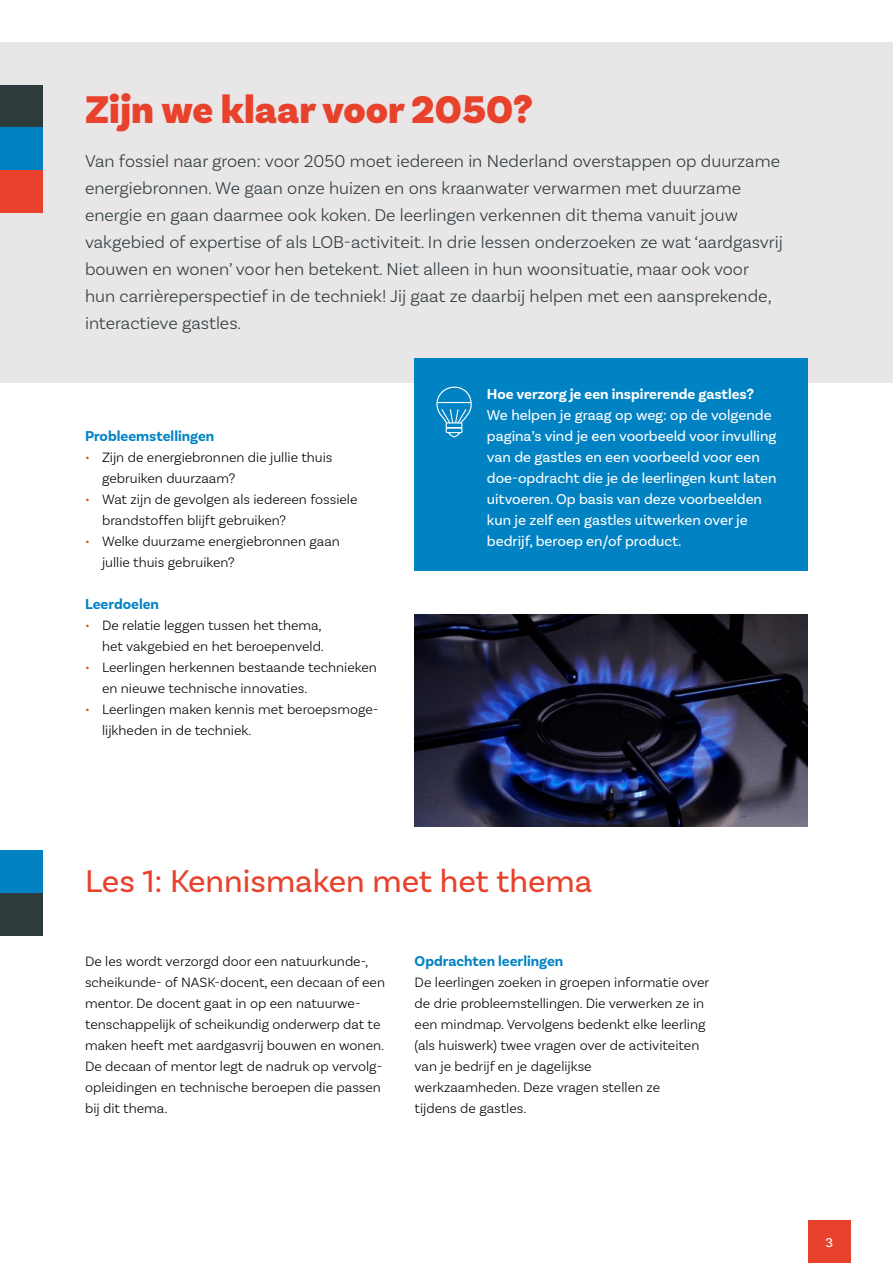
<style>
.page{position:relative;width:893px;height:1263px;background:#fff}
.page>*{position:absolute;margin:0;border:0;box-sizing:border-box;transform-origin:0 0}
.t1{font:900 40.5px "Basic Sans";color:#e8412c}
.t2{font:33px "Basic Sans";color:#e8412c}
.t3{font:300 18px/27px "Basic Sans";color:#2d3b3d}
.t4{font:15px/21px "Basic Sans";color:#fff}
.t5{font:700 15px "Basic Sans";color:#0082c3}
.t6{font:700 15px "Basic Sans";color:#fff}
.t7{font:300 14.25px/21px "Basic Sans";color:#000}
.t8{font:13.5px "Basic Sans";color:#fff}
.s1{color:#e8412c}
</style>
<div class="page">
<div style="left:0;top:43px;width:893px;height:340px;background:#e9e6e7"></div>
<img style="left:415px;top:614px;width:393px;height:213px">
<div style="left:0;top:85px;width:43px;height:43px;background:#2d3b3d"></div>
<div style="left:0;top:170px;width:43px;height:43px;background:#e8412c"></div>
<div style="left:0;top:128px;width:43px;height:42px;background:#0082c3"></div>
<div style="left:415px;top:358px;width:393px;height:213px;background:#0082c3"></div>
<div style="left:0;top:850px;width:43px;height:43px;background:#0082c3"></div>
<div style="left:0;top:893px;width:43px;height:42px;background:#2d3b3d"></div>
<svg style="left:436px;top:386px;width:36px;height:52px"></svg>
<div style="left:808px;top:1220px;width:42px;height:43px;background:#e8412c"></div>
<h1 class="t1" style="left:85px;top:85px;width:450px">Zijn we klaar voor 2050?</h1>
<p class="t3" style="left:85px;top:147px;width:699px">Van fossiel naar groen: voor 2050 moet iedereen in Nederland overstappen op duurzame energiebronnen. We gaan onze huizen en ons kraanwater verwarmen met duurzame energie en gaan daarmee ook koken. De leerlingen verkennen dit thema vanuit jouw vakgebied of expertise of als LOB-activiteit. In drie lessen onderzoeken ze wat ‘aardgasvrij bouwen en wonen’ voor hen betekent. Niet alleen in hun woonsituatie, maar ook voor hun carrièreperspectief in de techniek! Jij gaat ze daarbij helpen met een aansprekende, interactieve gastles.</p>
<p class="t5" style="left:85px;top:427px;width:131px">Probleemstellingen</p>
<p class="t7" style="left:102px;top:447px;width:232px;text-indent:-17px"><span class="s1">•</span> Zijn de energiebronnen die jullie thuis gebruiken duurzaam?</p>
<p class="t7" style="left:102px;top:489px;width:257px;text-indent:-17px"><span class="s1">•</span> Wat zijn de gevolgen als iedereen fossiele brandstoffen blijft gebruiken?</p>
<p class="t7" style="left:102px;top:531px;width:239px;text-indent:-17px"><span class="s1">•</span> Welke duurzame energiebronnen gaan jullie thuis gebruiken?</p>
<p class="t5" style="left:85px;top:595px;width:76px">Leerdoelen</p>
<p class="t7" style="left:85px;top:615px;width:240px;text-align:right"><span class="s1">•</span> De relatie leggen tussen het thema, het vakgebied en het beroepenveld.</p>
<p class="t7" style="left:102px;top:657px;width:276px;text-indent:-17px"><span class="s1">•</span> Leerlingen herkennen bestaande technieken en nieuwe technische innovaties.</p>
<p class="t7" style="left:102px;top:699px;width:278px;text-indent:-17px"><span class="s1">•</span> Leerlingen maken kennis met beroepsmoge&shy;lijkheden in de techniek.</p>
<p class="t6" style="left:487px;top:385px;width:268px">Hoe verzorg je een inspirerende gastles?</p>
<p class="t4" style="left:487px;top:404px;width:291px">We helpen je graag op weg: op de volgende pagina’s vind je een voorbeeld voor invulling van de gastles en een voorbeeld voor een doe-opdracht die je de leerlingen kunt laten uitvoeren. Op basis van deze voorbeelden kun je zelf een gastles uitwerken over je bedrijf, beroep en/of product.</p>
<h2 class="t2" style="left:85px;top:861px;width:509px">Les 1: Kennismaken met het thema</h2>
<p class="t7" style="left:85px;top:951px;width:302px">De les wordt verzorgd door een natuurkunde-, scheikunde- of NASK-docent, een decaan of een mentor. De docent gaat in op een natuurwe&shy;tenschappelijk of scheikundig onderwerp dat te maken heeft met aardgasvrij bouwen en wonen.<br>De decaan of mentor legt de nadruk op vervolg&shy;opleidingen en technische beroepen die passen bij dit thema.</p>
<p class="t5" style="left:415px;top:952px;width:150px">Opdrachten leerlingen</p>
<p class="t7" style="left:415px;top:972px;width:296px">De leerlingen zoeken in groepen informatie over de drie probleemstellingen. Die verwerken ze in een mindmap. Vervolgens bedenkt elke leerling (als huiswerk) twee vragen over de activiteiten van je bedrijf en je dagelijkse<br>werkzaamheden. Deze vragen stellen ze<br>tijdens de gastles.</p>
<p class="t8" style="left:825px;top:1234px;width:9px">3</p>
</div>
